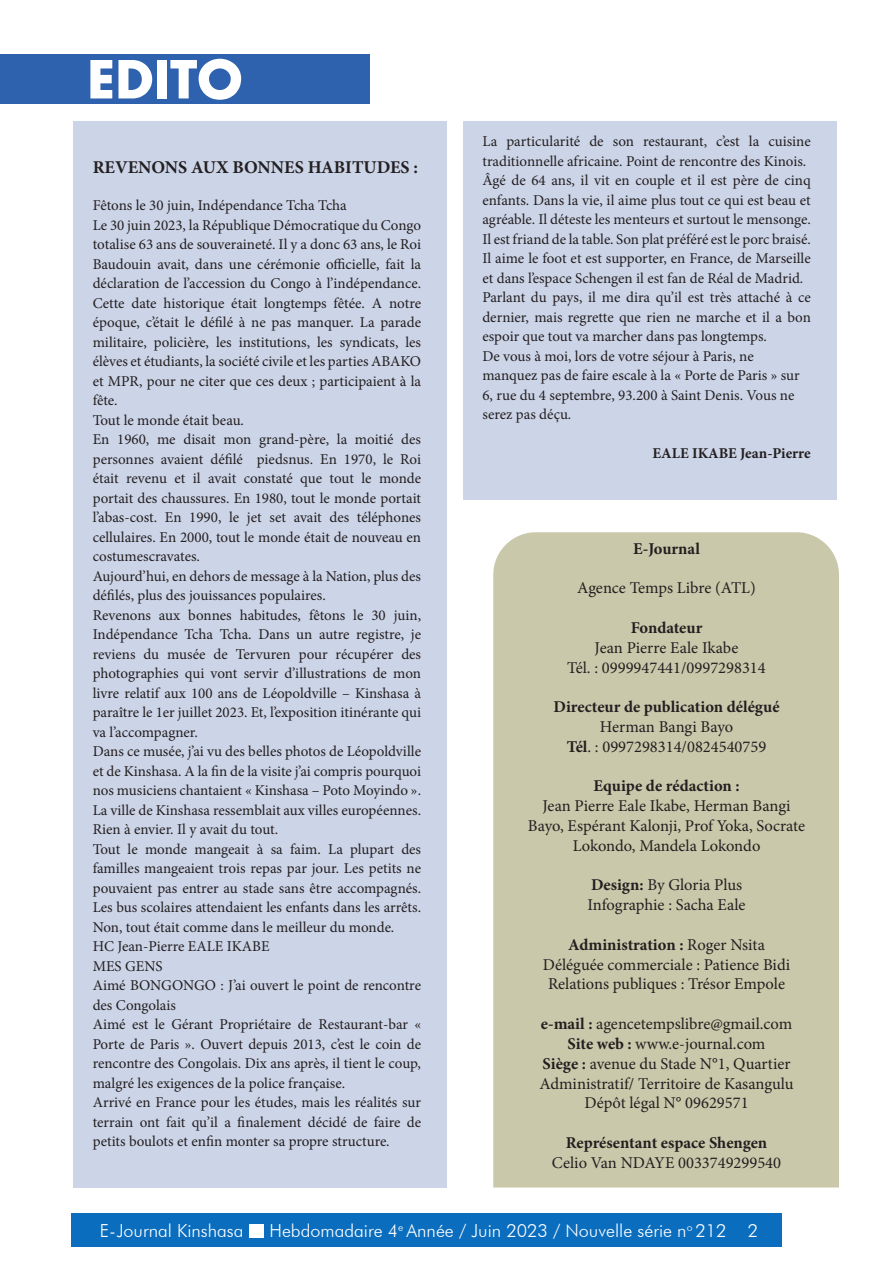
<style>
.page{position:relative;width:893px;height:1263px;background:#fff}
.page>*{position:absolute;margin:0;border:0;box-sizing:border-box;transform-origin:0 0}
.t1{font:700 51px "Futura LT";color:#fff}
.t2{font:300 18px "Futura BT";color:#fff}
.t3{font:700 18px "Minion Pro";color:#231f20}
.t4{font:16.5px/19.8px "Minion Pro";color:#231f20;text-align:center}
.t5{font:700 16.5px "Minion Pro";color:#231f20}
.t6{font:15px/19.5px "Minion Pro";color:#231f20;text-align:justify}
.t7{font:700 15px "Minion Pro";color:#231f20}
.s1{font-weight:700}
.s2{font-weight:400}
</style>
<div class="page">
<div style="left:71px;top:1213px;width:711px;height:33px;background:#0a6dbe"></div>
<div style="left:249px;top:1224px;width:15px;height:13px;background:#fff"></div>
<div style="left:0;top:54px;width:370px;height:50px;background:#2e62ae"></div>
<div style="left:73px;top:121px;width:374px;height:1066px;background:#ccd4e7"></div>
<div style="left:463px;top:121px;width:374px;height:379px;background:#ccd4e7"></div>
<div style="left:493px;top:532px;width:346px;height:655px;background:#c9c8aa"></div>
<p class="t1" style="left:87px;top:45px;width:157px">EDITO</p>
<p class="t3" style="left:93px;top:154px;width:327px">REVENONS AUX BONNES HABITUDES :</p>
<p class="t6" style="left:93px;top:196px;width:256px">Fêtons le 30 juin, Indépendance Tcha Tcha</p>
<p class="t6" style="left:93px;top:215px;width:330px">Le 30 juin 2023, la République Démocratique du Congo totalise 63 ans de souveraineté. Il y a donc 63 ans, le Roi Baudouin avait, dans une cérémonie officielle, fait la déclaration de l’accession du Congo à l’indépendance.<br>Cette date historique était longtemps fêtée. A notre époque, c’était le défilé à ne pas manquer. La parade militaire, policière, les institutions, les syndicats, les élèves et étudiants, la société civile et les parties ABAKO et MPR, pour ne citer que ces deux ; participaient à la fête.</p>
<p class="t6" style="left:93px;top:410px;width:153px">Tout le monde était beau.</p>
<p class="t6" style="left:93px;top:430px;width:330px">En 1960, me disait mon grand-père, la moitié des personnes avaient défilé piedsnus. En 1970, le Roi était revenu et il avait constaté que tout le monde portait des chaussures. En 1980, tout le monde portait l’abas-cost. En 1990, le jet set avait des téléphones cellulaires. En 2000, tout le monde était de nouveau en costumescravates.</p>
<p class="t6" style="left:93px;top:566px;width:330px">Aujourd’hui, en dehors de message à la Nation, plus des défilés, plus des jouissances populaires.</p>
<p class="t6" style="left:93px;top:605px;width:330px">Revenons aux bonnes habitudes, fêtons le 30 juin, Indépendance Tcha Tcha. Dans un autre registre, je reviens du musée de Tervuren pour récupérer des photographies qui vont servir d’illustrations de mon livre relatif aux 100 ans de Léopoldville – Kinshasa à paraître le 1er juillet 2023. Et, l’exposition itinérante qui va l’accompagner.</p>
<p class="t6" style="left:93px;top:742px;width:330px">Dans ce musée, j’ai vu des belles photos de Léopoldville et de Kinshasa. A la fin de la visite j’ai compris pourquoi nos musiciens chantaient « Kinshasa – Poto Moyindo ».<br>La ville de Kinshasa ressemblait aux villes européennes.<br>Rien à envier. Il y avait du tout.</p>
<p class="t6" style="left:93px;top:839px;width:330px">Tout le monde mangeait à sa faim. La plupart des familles mangeaient trois repas par jour. Les petits ne pouvaient pas entrer au stade sans être accompagnés.<br>Les bus scolaires attendaient les enfants dans les arrêts.<br>Non, tout était comme dans le meilleur du monde.</p>
<p class="t6" style="left:93px;top:937px;width:178px">HC Jean-Pierre EALE IKABE</p>
<p class="t6" style="left:93px;top:956px;width:71px">MES GENS</p>
<p class="t6" style="left:93px;top:976px;width:330px">Aimé BONGONGO : J’ai ouvert le point de rencontre des Congolais</p>
<p class="t6" style="left:93px;top:1015px;width:330px">Aimé est le Gérant Propriétaire de Restaurant-bar « Porte de Paris ». Ouvert depuis 2013, c’est le coin de rencontre des Congolais. Dix ans après, il tient le coup, malgré les exigences de la police française.</p>
<p class="t6" style="left:93px;top:1093px;width:330px">Arrivé en France pour les études, mais les réalités sur terrain ont fait qu’il a finalement décidé de faire de petits boulots et enfin monter sa propre structure.</p>
<p class="t6" style="left:482px;top:132px;width:330px">La particularité de son restaurant, c’est la cuisine traditionnelle africaine. Point de rencontre des Kinois.</p>
<p class="t6" style="left:482px;top:171px;width:330px">Âgé de 64 ans, il vit en couple et il est père de cinq enfants. Dans la vie, il aime plus tout ce qui est beau et agréable. Il déteste les menteurs et surtout le mensonge.<br>Il est friand de la table. Son plat préféré est le porc braisé.<br>Il aime le foot et est supporter, en France, de Marseille et dans l’espace Schengen il est fan de Réal de Madrid.</p>
<p class="t6" style="left:482px;top:288px;width:330px">Parlant du pays, il me dira qu’il est très attaché à ce dernier, mais regrette que rien ne marche et il a bon espoir que tout va marcher dans pas longtemps.</p>
<p class="t6" style="left:482px;top:346px;width:319px;text-align:left">De vous à moi, lors de votre séjour à Paris, ne manquez pas de faire escale à la « Porte de Paris » sur 6, rue du 4 septembre, 93.200 à Saint Denis. Vous ne serez pas déçu.</p>
<p class="t7" style="left:652px;top:443px;width:160px">EALE IKABE Jean-Pierre</p>
<p class="t5" style="left:633px;top:537px;width:68px">E-Journal</p>
<p class="t4" style="left:577px;top:578px;width:180px">Agence Temps Libre (ATL)</p>
<p class="t5" style="left:631px;top:616px;width:73px">Fondateur</p>
<p class="t4" style="left:595px;top:638px;width:145px">Jean Pierre Eale Ikabe</p>
<p class="t4" style="left:567px;top:657px;width:200px">Tél. : 0999947441/0997298314</p>
<p class="t5" style="left:553px;top:695px;width:228px">Directeur de publication délégué</p>
<p class="t4" style="left:600px;top:717px;width:135px">Herman Bangi Bayo</p>
<p class="t4" style="left:567px;top:737px;width:201px"><span class="s1">Tél</span>. : 0997298314/0824540759</p>
<p class="t5" style="left:593px;top:774px;width:148px">Equipe de rédaction :</p>
<p class="t4" style="left:528px;top:796px;width:279px">Jean Pierre Eale Ikabe, Herman Bangi<br>Bayo, Espérant Kalonji, Prof Yoka, Socrate<br>Lokondo, Mandela Lokondo</p>
<p class="t4" style="left:591px;top:875px;width:153px"><span class="s1">Design:</span> By Gloria Plus</p>
<p class="t4" style="left:587px;top:895px;width:160px">Infographie : Sacha Eale</p>
<p class="t5" style="left:568px;top:933px;width:198px">Administration : <span class="s2">Roger Nsita</span></p>
<p class="t4" style="left:543px;top:954px;width:249px">Déléguée commerciale : Patience Bidi</p>
<p class="t4" style="left:548px;top:974px;width:239px">Relations publiques : Trésor Empole</p>
<p class="t4" style="left:541px;top:1014px;width:253px"><span class="s1">e-mail :</span> agencetempslibre@gmail.com</p>
<p class="t4" style="left:568px;top:1034px;width:199px"><span class="s1">Site web :</span> www.e-journal.com</p>
<p class="t4" style="left:539px;top:1053px;width:256px;text-align:left"><span class="s1">Siège :</span> avenue du Stade N°1, Quartier<br>Administratif/ Territoire de Kasangulu</p>
<p class="t4" style="left:584px;top:1093px;width:166px">Dépôt légal N° 09629571</p>
<p class="t5" style="left:566px;top:1131px;width:203px">Représentant espace Shengen</p>
<p class="t4" style="left:552px;top:1152px;width:231px">Celio Van NDAYE 0033749299540</p>
<p class="t2" style="left:100px;top:1220px;width:145px">E-Journal Kinshasa</p>
<p class="t2" style="left:269px;top:1220px;width:490px">Hebdomadaire 4<sup>e</sup> Année / Juin 2023 / Nouvelle série n<sup>o</sup> 212 2</p>
</div>
